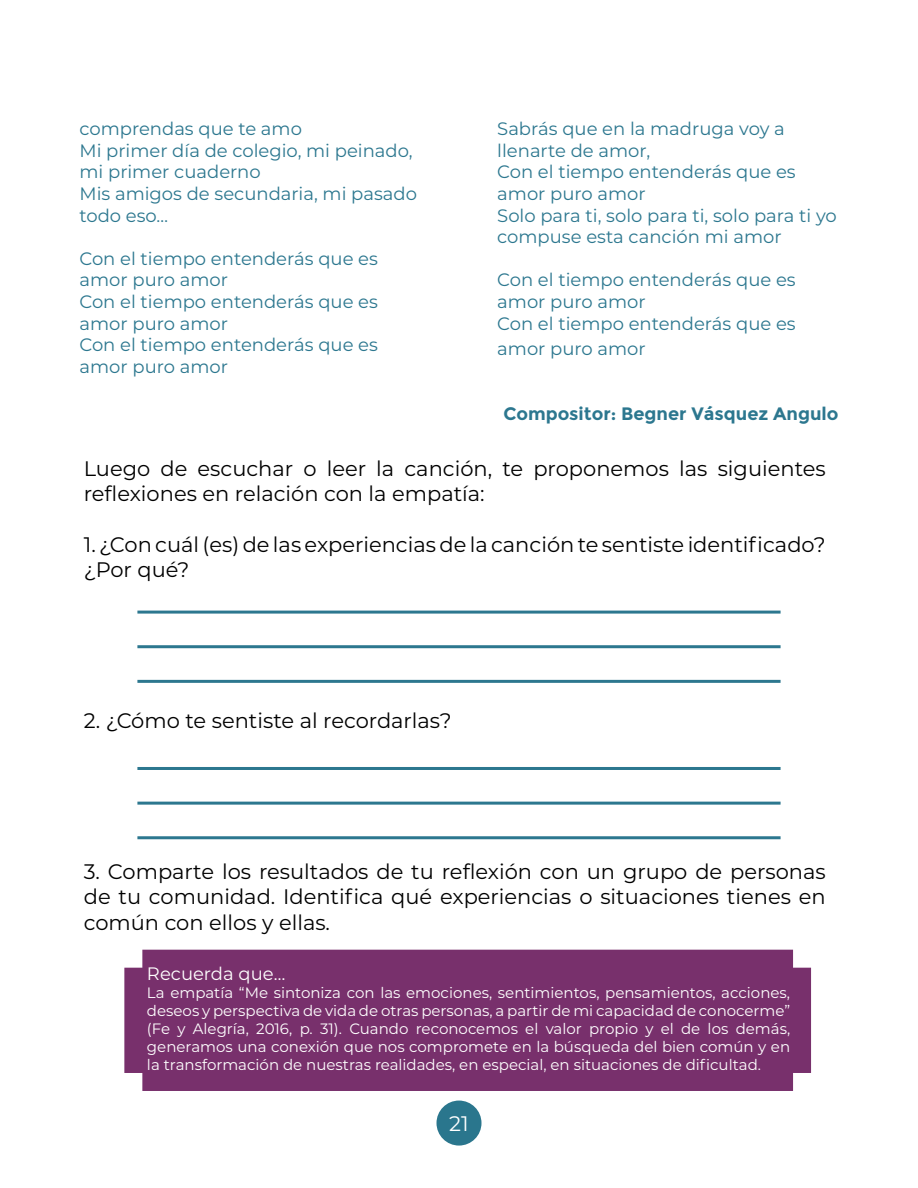
<style>
.page{position:relative;width:918px;height:1188px;background:#fff}
.page>*{position:absolute;margin:0;border:0;box-sizing:border-box;transform-origin:0 0}
.t1{font:21px/25.2px "Montserrat";color:#000}
.t2{font:21px "Montserrat";color:#fff}
.t3{font:18px/21.6px "Montserrat";color:#2c778f}
.t4{font:700 18px "Montserrat";color:#2c778f}
.t5{font:18px "Montserrat";color:#fff}
.t6{font:15px/18px "Montserrat";color:#fff;text-align:justify}
</style>
<div class="page">
<div style="left:124px;top:950px;width:687px;height:141px;background:#78306c"></div>
<hr style="left:137px;top:611px;width:644px;height:3px;background:#2c778f">
<hr style="left:137px;top:767px;width:644px;height:3px;background:#2c778f">
<hr style="left:137px;top:645px;width:644px;height:3px;background:#2c778f">
<hr style="left:137px;top:802px;width:644px;height:3px;background:#2c778f">
<hr style="left:137px;top:680px;width:644px;height:3px;background:#2c778f">
<hr style="left:137px;top:836px;width:644px;height:3px;background:#2c778f">
<div style="left:436px;top:1101px;width:46px;height:45px;background:#2a768d;border-radius:50%"></div>
<p class="t3" style="left:80px;top:117px;width:339px">comprendas que te amo<br>Mi primer día de colegio, mi peinado, mi primer cuaderno<br>Mis amigos de secundaria, mi pasado todo eso…</p>
<p class="t3" style="left:80px;top:247px;width:300px">Con el tiempo entenderás que es amor puro amor<br>Con el tiempo entenderás que es amor puro amor<br>Con el tiempo entenderás que es amor puro amor</p>
<p class="t3" style="left:497px;top:117px;width:341px">Sabrás que en la madruga voy a llenarte de amor,<br>Con el tiempo entenderás que es amor puro amor<br>Solo para ti, solo para ti, solo para ti yo compuse esta canción mi amor</p>
<p class="t3" style="left:497px;top:269px;width:300px">Con el tiempo entenderás que es amor puro amor<br>Con el tiempo entenderás que es</p>
<p class="t3" style="left:497px;top:337px;width:150px">amor puro amor</p>
<p class="t4" style="left:504px;top:403px;width:336px">Compositor: Begner Vásquez Angulo</p>
<p class="t1" style="left:84px;top:455px;width:744px">Luego de escuchar o leer la canción, te proponemos las siguientes reflexiones en relación con la empatía:</p>
<p class="t1" style="left:84px;top:531px;width:743px">1. ¿Con cuál (es) de las experiencias de la canción te sentiste identificado? ¿Por qué?</p>
<p class="t1" style="left:84px;top:707px;width:369px">2. ¿Cómo te sentiste al recordarlas?</p>
<p class="t1" style="left:84px;top:858px;width:743px;text-align:justify">3. Comparte los resultados de tu reflexión con un grupo de personas de tu comunidad. Identifica qué experiencias o situaciones tienes en común con ellos y ellas.</p>
<p class="t5" style="left:147px;top:962px;width:140px">Recuerda que…</p>
<p class="t6" style="left:147px;top:984px;width:645px">La empatía “Me sintoniza con las emociones, sentimientos, pensamientos, acciones, deseos y perspectiva de vida de otras personas, a partir de mi capacidad de conocerme” (Fe y Alegría, 2016, p. 31). Cuando reconocemos el valor propio y el de los demás, generamos una conexión que nos compromete en la búsqueda del bien común y en la transformación de nuestras realidades, en especial, en situaciones de dificultad.</p>
<p class="t2" style="left:449px;top:1109px;width:21px">21</p>
</div>
